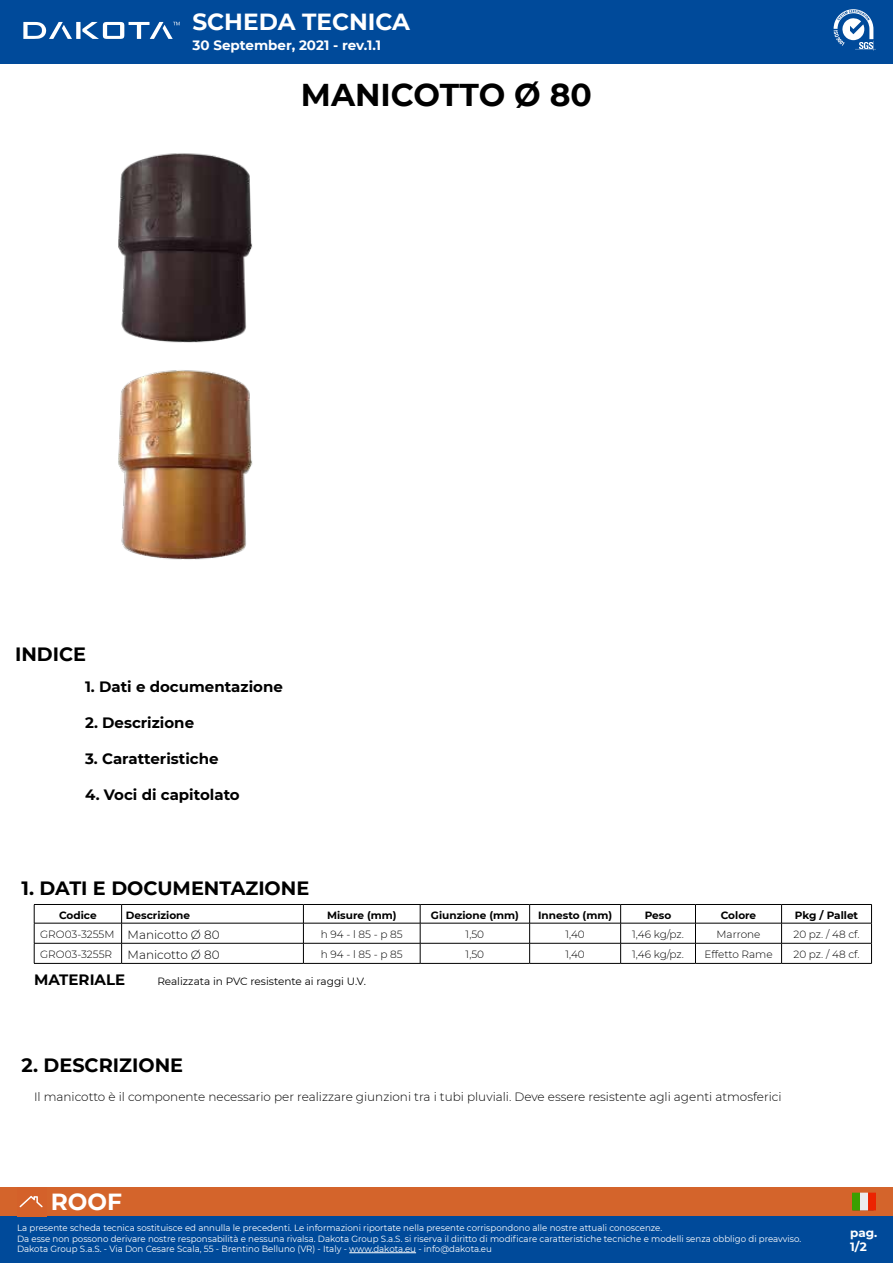
<style>
.page{position:relative;width:893px;height:1263px;background:#fff}
.page>*{position:absolute;margin:0;border:0;box-sizing:border-box;transform-origin:0 0}
.t1{font:700 31.5px "Montserrat";color:#000}
.t2{font:700 23.25px "Montserrat";color:#fff}
.t3{font:700 19.2px "Montserrat";color:#000}
.t4{font:700 15px "Montserrat";color:#000}
.t5{font:700 13.5px "Montserrat";color:#fff}
.t6{font:300 12px "Montserrat";color:#000}
.t7{font:700 12px/14.4px "Montserrat";color:#fff}
.t8{font:300 10.5px "Montserrat";color:#000}
.t9{font:700 10.5px "Montserrat";color:#000}
.t10{font:10.5px "Montserrat";color:#000}
.t11{font:9px/10.5px "Montserrat";color:#fff;scale:.96 1}
.s1{font-size:10.5px}
</style>
<div class="page">
<div style="left:0;top:0;width:893px;height:64px;background:#004a9a"></div>
<svg style="left:834px;top:9px;width:42px;height:42px"></svg>
<div style="left:0;top:1216px;width:893px;height:47px;background:#004a9a"></div>
<div style="left:0;top:1187px;width:893px;height:29px;background:#d4642b"></div>
<svg style="left:20px;top:1196px;width:23px;height:11px"></svg>
<svg style="left:852px;top:1193px;width:24px;height:17px"></svg>
<hr style="left:349px;top:1252px;width:67px;height:1px;background:#fff">
<div style="left:76px;top:22px;width:5px;height:17px;background:#fff"></div>
<svg style="left:23px;top:22px;width:49px;height:17px"></svg>
<svg style="left:82px;top:22px;width:98px;height:17px"></svg>
<img style="left:118px;top:370px;width:135px;height:190px">
<img style="left:118px;top:153px;width:135px;height:190px">
<hr style="left:34px;top:904px;width:88px;height:1px;background:#000">
<hr style="left:122px;top:904px;width:181px;height:1px;background:#000">
<hr style="left:303px;top:904px;width:117px;height:1px;background:#000">
<hr style="left:420px;top:904px;width:110px;height:1px;background:#000">
<hr style="left:530px;top:904px;width:91px;height:1px;background:#000">
<hr style="left:621px;top:904px;width:74px;height:1px;background:#000">
<hr style="left:695px;top:904px;width:87px;height:1px;background:#000">
<hr style="left:782px;top:904px;width:90px;height:1px;background:#000">
<hr style="left:34px;top:923px;width:88px;height:1px;background:#000">
<hr style="left:122px;top:923px;width:181px;height:1px;background:#000">
<hr style="left:303px;top:923px;width:117px;height:1px;background:#000">
<hr style="left:420px;top:923px;width:110px;height:1px;background:#000">
<hr style="left:530px;top:923px;width:91px;height:1px;background:#000">
<hr style="left:621px;top:923px;width:74px;height:1px;background:#000">
<hr style="left:695px;top:923px;width:87px;height:1px;background:#000">
<hr style="left:782px;top:923px;width:90px;height:1px;background:#000">
<hr style="left:34px;top:943px;width:88px;height:1px;background:#000">
<svg style="left:34px;top:905px;width:1px;height:58px"></svg>
<hr style="left:122px;top:943px;width:181px;height:1px;background:#000">
<svg style="left:121px;top:905px;width:1px;height:58px"></svg>
<hr style="left:303px;top:943px;width:117px;height:1px;background:#000">
<svg style="left:303px;top:905px;width:1px;height:58px"></svg>
<hr style="left:420px;top:943px;width:110px;height:1px;background:#000">
<svg style="left:420px;top:905px;width:1px;height:58px"></svg>
<hr style="left:530px;top:943px;width:91px;height:1px;background:#000">
<svg style="left:529px;top:905px;width:1px;height:58px"></svg>
<hr style="left:621px;top:943px;width:74px;height:1px;background:#000">
<svg style="left:620px;top:905px;width:1px;height:58px"></svg>
<hr style="left:695px;top:943px;width:87px;height:1px;background:#000">
<svg style="left:695px;top:905px;width:1px;height:58px"></svg>
<hr style="left:782px;top:943px;width:90px;height:1px;background:#000">
<svg style="left:781px;top:905px;width:1px;height:58px"></svg>
<svg style="left:871px;top:905px;width:1px;height:58px"></svg>
<hr style="left:34px;top:963px;width:88px;height:1px;background:#000">
<hr style="left:122px;top:963px;width:181px;height:1px;background:#000">
<hr style="left:303px;top:963px;width:117px;height:1px;background:#000">
<hr style="left:420px;top:963px;width:110px;height:1px;background:#000">
<hr style="left:530px;top:963px;width:91px;height:1px;background:#000">
<hr style="left:621px;top:963px;width:74px;height:1px;background:#000">
<hr style="left:695px;top:963px;width:87px;height:1px;background:#000">
<hr style="left:782px;top:963px;width:90px;height:1px;background:#000">
<h2 class="t2" style="left:192px;top:5px;width:219px">SCHEDA TECNICA</h2>
<h3 class="t5" style="left:192px;top:35px;width:190px">30 September, 2021 - rev.1.1</h3>
<h1 class="t1" style="left:301px;top:72px;width:292px">MANICOTTO Ø 80</h1>
<h3 class="t3" style="left:15px;top:640px;width:73px">INDICE</h3>
<h3 class="t4" style="left:85px;top:676px;width:199px">1. Dati e documentazione</h3>
<h3 class="t4" style="left:85px;top:712px;width:111px">2. Descrizione</h3>
<h3 class="t4" style="left:85px;top:748px;width:135px">3. Caratteristiche</h3>
<h3 class="t4" style="left:85px;top:784px;width:156px">4. Voci di capitolato</h3>
<h3 class="t3" style="left:22px;top:874px;width:289px">1. DATI E DOCUMENTAZIONE</h3>
<p class="t9" style="left:59px;top:907px;width:39px">Codice</p>
<p class="t9" style="left:126px;top:907px;width:66px">Descrizione</p>
<p class="t9" style="left:327px;top:907px;width:71px">Misure (mm)</p>
<p class="t9" style="left:431px;top:907px;width:89px">Giunzione (mm)</p>
<p class="t9" style="left:538px;top:907px;width:75px">Innesto (mm)</p>
<p class="t9" style="left:645px;top:907px;width:28px">Peso</p>
<p class="t9" style="left:721px;top:907px;width:37px">Colore</p>
<p class="t9" style="left:795px;top:907px;width:65px">Pkg / Pallet</p>
<h3 class="t6" style="left:40px;top:926px;width:181px"><span class="s1">GRO03-3255M</span> Manicotto Ø 80</h3>
<p class="t8" style="left:321px;top:927px;width:83px">h 94 - l 85 - p 85</p>
<p class="t8" style="left:466px;top:927px;width:20px">1,50</p>
<p class="t8" style="left:565px;top:927px;width:21px">1,40</p>
<p class="t8" style="left:632px;top:927px;width:53px">1,46 kg/pz.</p>
<p class="t8" style="left:716px;top:927px;width:46px">Marrone</p>
<p class="t8" style="left:793px;top:927px;width:68px">20 pz. / 48 cf.</p>
<p class="t8" style="left:40px;top:947px;width:73px">GRO03-3255R</p>
<h3 class="t6" style="left:128px;top:947px;width:93px">Manicotto Ø 80</h3>
<p class="t8" style="left:321px;top:947px;width:83px">h 94 - l 85 - p 85</p>
<p class="t8" style="left:466px;top:947px;width:20px">1,50</p>
<p class="t8" style="left:565px;top:947px;width:21px">1,40</p>
<p class="t8" style="left:632px;top:947px;width:53px">1,46 kg/pz.</p>
<p class="t8" style="left:704px;top:947px;width:70px">Effetto Rame</p>
<p class="t8" style="left:793px;top:947px;width:68px">20 pz. / 48 cf.</p>
<h3 class="t4" style="left:34px;top:968px;width:93px">MATERIALE</h3>
<p class="t10" style="left:157px;top:974px;width:210px">Realizzata in PVC resistente ai raggi U.V.</p>
<h3 class="t3" style="left:22px;top:1051px;width:163px">2. DESCRIZIONE</h3>
<h3 class="t6" style="left:34px;top:1088px;width:749px">Il manicotto è il componente necessario per realizzare giunzioni tra i tubi pluviali. Deve essere resistente agli agenti atmosferici</h3>
<h2 class="t2" style="left:51px;top:1184px;width:73px">ROOF</h2>
<p class="t11" style="left:17px;top:1222px;width:818px">La presente scheda tecnica sostituisce ed annulla le precedenti. Le informazioni riportate nella presente corrispondono alle nostre attuali conoscenze.<br>Da esse non possono derivare nostre responsabilità e nessuna rivalsa. Dakota Group S.a.S. si riserva il diritto di modificare caratteristiche tecniche e modelli senza obbligo di preavviso.<br>Dakota Group S.a.S. - Via Don Cesare Scala, 55 - Brentino Belluno (VR) - Italy - www.dakota.eu - info@dakota.eu</p>
<h3 class="t7" style="left:850px;top:1225px;width:29px">pag.<br>1/2</h3>
</div>
